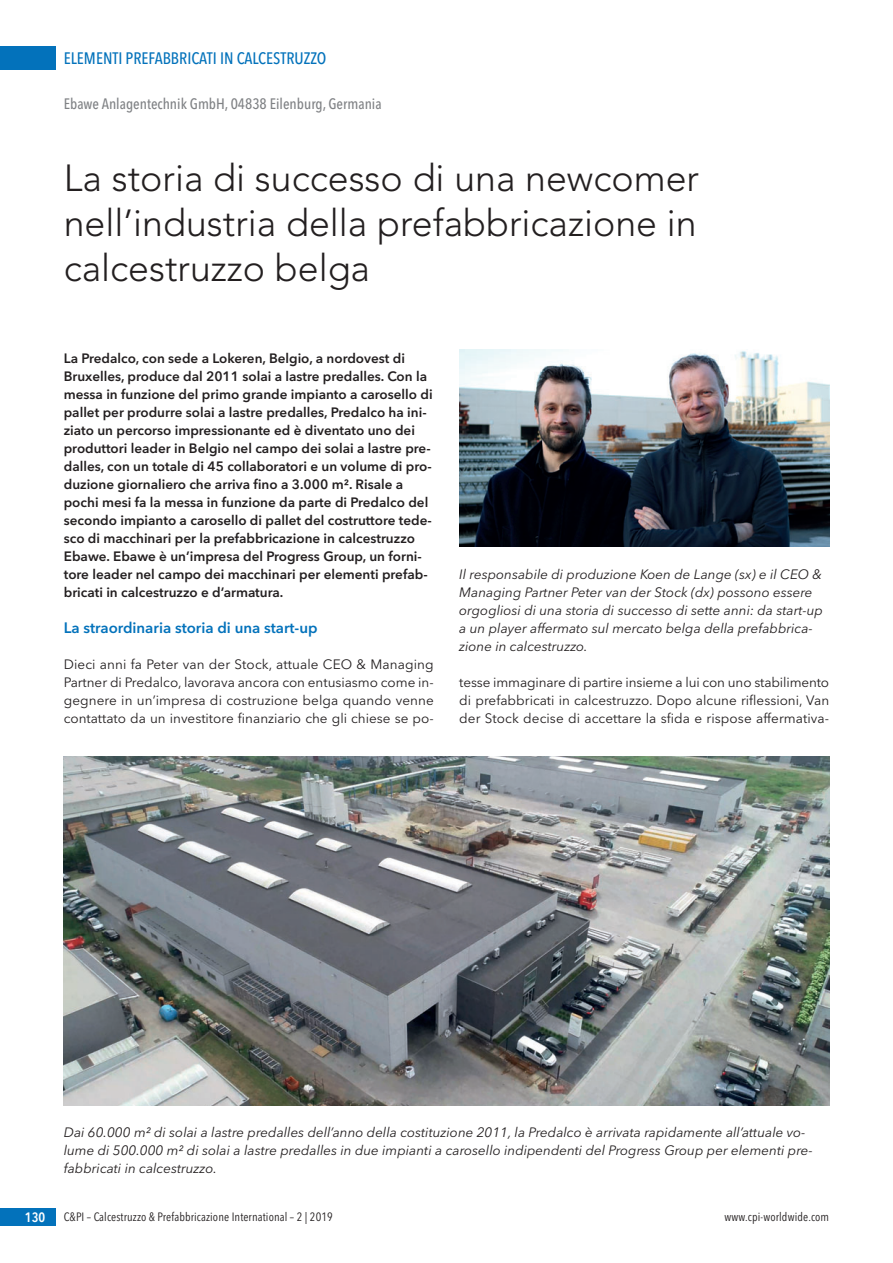
<style>
.page{position:relative;width:893px;height:1263px;background:#fff}
.page>*{position:absolute;margin:0;border:0;box-sizing:border-box;transform-origin:0 0}
.t1{font:300 37.5px/45px "Avenir";color:#231f20;text-align:justify}
.t2{font:500 16.5px "Avenir Next Condensed";color:#0372bb}
.t3{font:500 15px "Avenir Next Condensed";color:#808285}
.t4{font:600 15px "Avenir Next";color:#0372bb}
.t5{font:600 13.5px/18px "Avenir Next";color:#231f20}
.t6{font:italic 13.5px/18px "Avenir Next";color:#231f20}
.t7{font:13.5px/18px "Avenir Next";color:#231f20;text-align:justify}
.t8{font:600 13.5px "Avenir Next Condensed";color:#fff}
.t9{font:12px "Avenir Next Condensed";letter-spacing:.01em;color:#231f20}
</style>
<div class="page">
<div style="left:0;top:47px;width:55px;height:23px;background:#0372bb"></div>
<div style="left:0;top:1208px;width:55px;height:18px;background:#0372bb"></div>
<img style="left:459px;top:350px;width:370px;height:197px">
<img style="left:64px;top:757px;width:765px;height:348px">
<p class="t2" style="left:64px;top:51px;width:264px">ELEMENTI PREFABBRICATI IN CALCESTRUZZO</p>
<p class="t3" style="left:64px;top:97px;width:319px">Ebawe Anlagentechnik GmbH, 04838 Eilenburg, Germania</p>
<h1 class="t1" style="left:64px;top:158px;width:637px">La storia di successo di una newcomer nell’industria della prefabbricazione in calcestruzzo belga</h1>
<p class="t5" style="left:64px;top:350px;width:370px">La Predalco, con sede a Lokeren, Belgio, a nordovest di Bruxelles, produce dal 2011 solai a lastre predalles. Con la messa in funzione del primo grande impianto a carosello di pallet per produrre solai a lastre predalles, Predalco ha ini&shy;ziato un percorso impressionante ed è diventato uno dei produttori leader in Belgio nel campo dei solai a lastre pre&shy;dalles, con un totale di 45 collaboratori e un volume di pro&shy;duzione giornaliero che arriva fino a 3.000 m². Risale a pochi mesi fa la messa in funzione da parte di Predalco del secondo impianto a carosello di pallet del costruttore tede&shy;sco di macchinari per la prefabbricazione in calcestruzzo Ebawe. Ebawe è un’impresa del Progress Group, un forni&shy;tore leader nel campo dei macchinari per elementi prefab&shy;bricati in calcestruzzo e d’armatura.</p>
<p class="t4" style="left:64px;top:621px;width:255px">La straordinaria storia di una start-up</p>
<p class="t7" style="left:64px;top:656px;width:371px">Dieci anni fa Peter van der Stock, attuale CEO &amp; Managing Partner di Predalco, lavorava ancora con entusiasmo come in&shy;gegnere in un’impresa di costruzione belga quando venne contattato da un investitore finanziario che gli chiese se po-</p>
<p class="t6" style="left:459px;top:566px;width:365px">Il responsabile di produzione Koen de Lange (sx) e il CEO &amp; Managing Partner Peter van der Stock (dx) possono essere orgogliosi di una storia di successo di sette anni: da start-up a un player affermato sul mercato belga della prefabbrica&shy;zione in calcestruzzo.</p>
<p class="t7" style="left:459px;top:674px;width:371px">tesse immaginare di partire insieme a lui con uno stabilimento di prefabbricati in calcestruzzo. Dopo alcune riflessioni, Van der Stock decise di accettare la sfida e rispose affermativa-</p>
<p class="t6" style="left:64px;top:1124px;width:751px">Dai 60.000 m² di solai a lastre predalles dell’anno della costituzione 2011, la Predalco è arrivata rapidamente all’attuale vo&shy;lume di 500.000 m² di solai a lastre predalles in due impianti a carosello indipendenti del Progress Group per elementi pre&shy;fabbricati in calcestruzzo.</p>
<p class="t8" style="left:25px;top:1209px;width:22px">130</p>
<p class="t9" style="left:64px;top:1209px;width:271px">C&amp;PI – Calcestruzzo &amp; Prefabbricazione International – 2 | 2019</p>
<p class="t9" style="left:725px;top:1209px;width:106px">www.cpi-worldwide.com</p>
</div>
